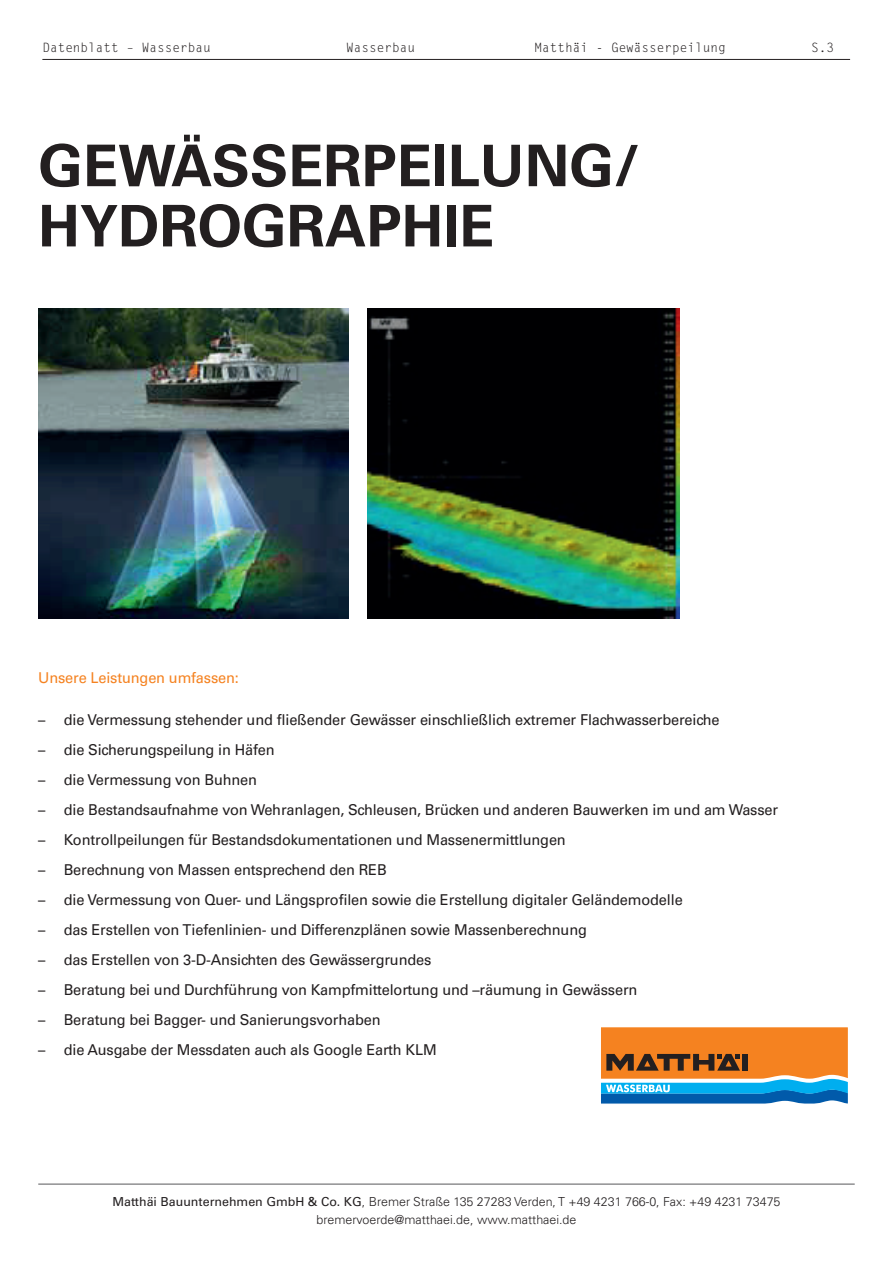
<style>
.page{position:relative;width:893px;height:1263px;background:#fff}
.page>*{position:absolute;margin:0;border:0;box-sizing:border-box;transform-origin:0 0}
.t1{font:700 57.45px/60.2px "Univers LT Pro 65";color:#231f20}
.Fließtext{font:15px "Univers LT Pro 55 Roman";letter-spacing:-.01em;color:#231f20}
.headline_mit_farbe_1{font:15px "Univers LT Pro 55 Roman";letter-spacing:-.01em;color:#231f20}
.headline_mit_farbe_1-2{font:15px "Univers LT Pro 55 Roman";letter-spacing:-.01em;color:#f58220}
.Info_Seitenzahlen_za{font:12.75px "Letter Gothic MT Std";color:#231f20}
.Subheadline__Auszeic{font:300 12.45px "Univers LT Pro 45";color:#231f20}
.s1{font-family:"Univers LT Pro 55 Roman";font-weight:400}
</style>
<div class="page">
<hr style="left:38px;top:1184px;width:817px;height:1px;background:#57585a">
<hr style="left:42px;top:59px;width:808px;height:1px;background:#231f20">
<svg style="left:602px;top:1028px;width:245px;height:75px;background:#a5845d"></svg>
<div style="left:600px;top:1026px;width:249px;height:79px;border:1px solid #fff"></div>
<img style="left:38px;top:308px;width:311px;height:311px">
<img style="left:368px;top:308px;width:311px;height:311px">
<p class="Info_Seitenzahlen_za" style="left:42px;top:40px;width:170px">Datenblatt – Wasserbau</p>
<p class="Info_Seitenzahlen_za" style="left:346px;top:40px;width:70px">Wasserbau</p>
<p class="Info_Seitenzahlen_za" style="left:534px;top:40px;width:193px">Matthäi - Gewässerpeilung</p>
<p class="Info_Seitenzahlen_za" style="left:811px;top:40px;width:24px">S.3</p>
<p class="t1" style="left:38px;top:133px;width:603px">GEWÄSSERPEILUNG/<br>HYDROGRAPHIE</p>
<p class="headline_mit_farbe_1-2" style="left:38px;top:667px;width:202px">Unsere Leistungen umfassen:</p>
<p class="headline_mit_farbe_1" style="left:38px;top:709px;width:683px">– die Vermessung stehender und fließender Gewässer einschließlich extremer Flachwasserbereiche</p>
<p class="Fließtext" style="left:38px;top:739px;width:238px">– die Sicherungspeilung in Häfen</p>
<p class="Fließtext" style="left:38px;top:769px;width:220px">– die Vermessung von Buhnen</p>
<p class="Fließtext" style="left:38px;top:799px;width:741px">– die Bestandsaufnahme von Wehranlagen, Schleusen, Brücken und anderen Bauwerken im und am Wasser</p>
<p class="Fließtext" style="left:38px;top:829px;width:529px">– Kontrollpeilungen für Bestandsdokumentationen und Massenermittlungen</p>
<p class="Fließtext" style="left:38px;top:859px;width:350px">– Berechnung von Massen entsprechend den REB</p>
<p class="Fließtext" style="left:38px;top:889px;width:646px">– die Vermessung von Quer- und Längsprofilen sowie die Erstellung digitaler Geländemodelle</p>
<p class="Fließtext" style="left:38px;top:919px;width:550px">– das Erstellen von Tiefenlinien- und Differenzplänen sowie Massenberechnung</p>
<p class="Fließtext" style="left:38px;top:949px;width:395px">– das Erstellen von 3-D-Ansichten des Gewässergrundes</p>
<p class="Fließtext" style="left:38px;top:979px;width:601px">– Beratung bei und Durchführung von Kampfmittelortung und –räumung in Gewässern</p>
<p class="Fließtext" style="left:38px;top:1009px;width:344px">– Beratung bei Bagger- und Sanierungsvorhaben</p>
<p class="Fließtext" style="left:38px;top:1039px;width:400px">– die Ausgabe der Messdaten auch als Google Earth KLM</p>
<p class="Subheadline__Auszeic" style="left:112px;top:1193px;width:670px"><span class="s1">Matthäi Bauunternehmen GmbH &amp; Co. KG</span>, Bremer Straße 135 27283 Verden, T +49 4231 766-0, Fax: +49 4231 73475</p>
<p class="Subheadline__Auszeic" style="left:316px;top:1211px;width:261px">bremervoerde@matthaei.de, www.matthaei.de</p>
</div>
